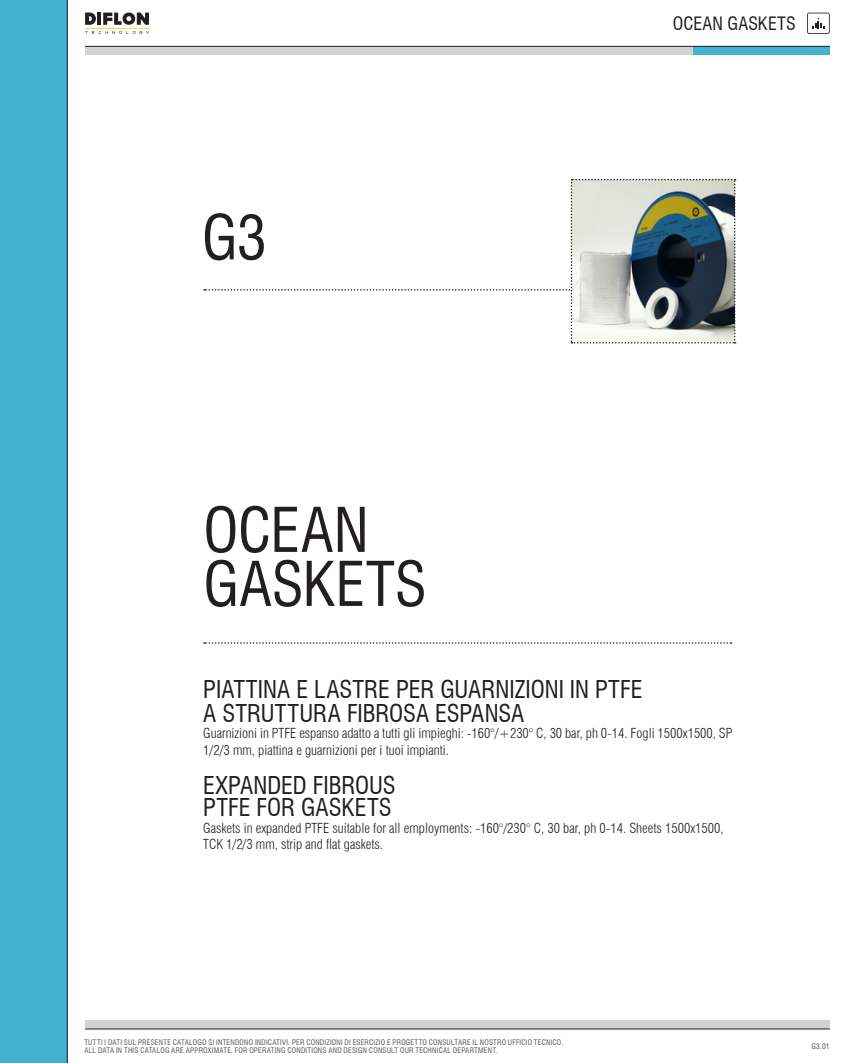
<style>
.page{position:relative;width:851px;height:1063px;background:#fff}
.page>*{position:absolute;margin:0;border:0;box-sizing:border-box;transform-origin:0 0}
.t1{font:condensed 60px "Swiss 721 BT";letter-spacing:-.005em;color:#231f20}
.t2{font:condensed 24px "Swiss 721 BT";color:#231f20}
.Indice_Titolo{font:condensed 18px "Swiss 721 BT";letter-spacing:.01em;color:#231f20}
.Diflon_-_Ita_-_Parag{font:300 condensed 13.5px/16.5px "Swiss 721 BT";color:#231f20}
.Indice_Sottotitolo{font:condensed 7.5px "Swiss 721 BT";letter-spacing:.03em;color:#57585a}
</style>
<div class="page">
<div style="left:0;top:0;width:67px;height:1063px;background:#42b2d0"></div>
<div style="left:85px;top:47px;width:744px;height:8px;background:#d1d2d4"></div>
<div style="left:85px;top:1020px;width:744px;height:9px;background:#d1d2d4"></div>
<hr style="left:85px;top:1029px;width:744px;height:1px;background:#231f20">
<div style="left:692px;top:47px;width:137px;height:8px;background:#42b2d0"></div>
<hr style="left:85px;top:46px;width:744px;height:1px;background:#231f20">
<svg style="left:204px;top:642px;width:527px;height:2px"></svg>
<svg style="left:807px;top:13px;width:22px;height:21px"></svg>
<svg style="left:85px;top:13px;width:11px;height:12px"></svg>
<hr style="left:97px;top:13px;width:4px;height:12px;background:#231f20">
<svg style="left:103px;top:13px;width:46px;height:12px"></svg>
<svg style="left:85px;top:31px;width:64px;height:3px"></svg>
<hr style="left:85px;top:28px;width:64px;height:1px;background:#fed24c">
<hr style="left:67px;top:0;width:1px;height:1063px;background:#231f20">
<svg style="left:204px;top:179px;width:531px;height:165px"></svg>
<p class="t1" style="left:202px;top:202px;width:66px">G3</p>
<p class="Indice_Titolo" style="left:672px;top:13px;width:124px">OCEAN GASKETS</p>
<p class="t1" style="left:203px;top:494px;width:167px">OCEAN</p>
<p class="t1" style="left:203px;top:548px;width:225px">GASKETS</p>
<p class="t2" style="left:203px;top:675px;width:440px">PIATTINA E LASTRE PER GUARNIZIONI IN PTFE</p>
<p class="t2" style="left:203px;top:699px;width:322px">A STRUTTURA FIBROSA ESPANSA</p>
<p class="Diflon_-_Ita_-_Parag" style="left:203px;top:725px;width:530px">Guarnizioni in PTFE espanso adatto a tutti gli impieghi: -160°/+230° C, 30 bar, ph 0-14. Fogli 1500x1500, SP<br>1/2/3 mm, piattina e guarnizioni per i tuoi impianti.</p>
<p class="t2" style="left:203px;top:771px;width:194px">EXPANDED FIBROUS</p>
<p class="t2" style="left:203px;top:793px;width:190px">PTFE FOR GASKETS</p>
<p class="Diflon_-_Ita_-_Parag" style="left:203px;top:820px;width:521px">Gaskets in expanded PTFE suitable for all employments: -160°/230° C, 30 bar, ph 0-14. Sheets 1500x1500,<br>TCK 1/2/3 mm, strip and flat gaskets.</p>
<p class="Indice_Sottotitolo" style="left:84px;top:1038px;width:480px">TUTTI I DATI SUL PRESENTE CATALOGO SI INTENDONO INDICATIVI. PER CONDIZIONI DI ESERCIZIO E PROGETTO CONSULTARE IL NOSTRO UFFICIO TECNICO.</p>
<p class="Indice_Sottotitolo" style="left:84px;top:1046px;width:415px">ALL DATA IN THIS CATALOG ARE APPROXIMATE. FOR OPERATING CONDITIONS AND DESIGN CONSULT OUR TECHNICAL DEPARTMENT.</p>
<p class="Indice_Sottotitolo" style="left:811px;top:1042px;width:20px">G3.01</p>
</div>
